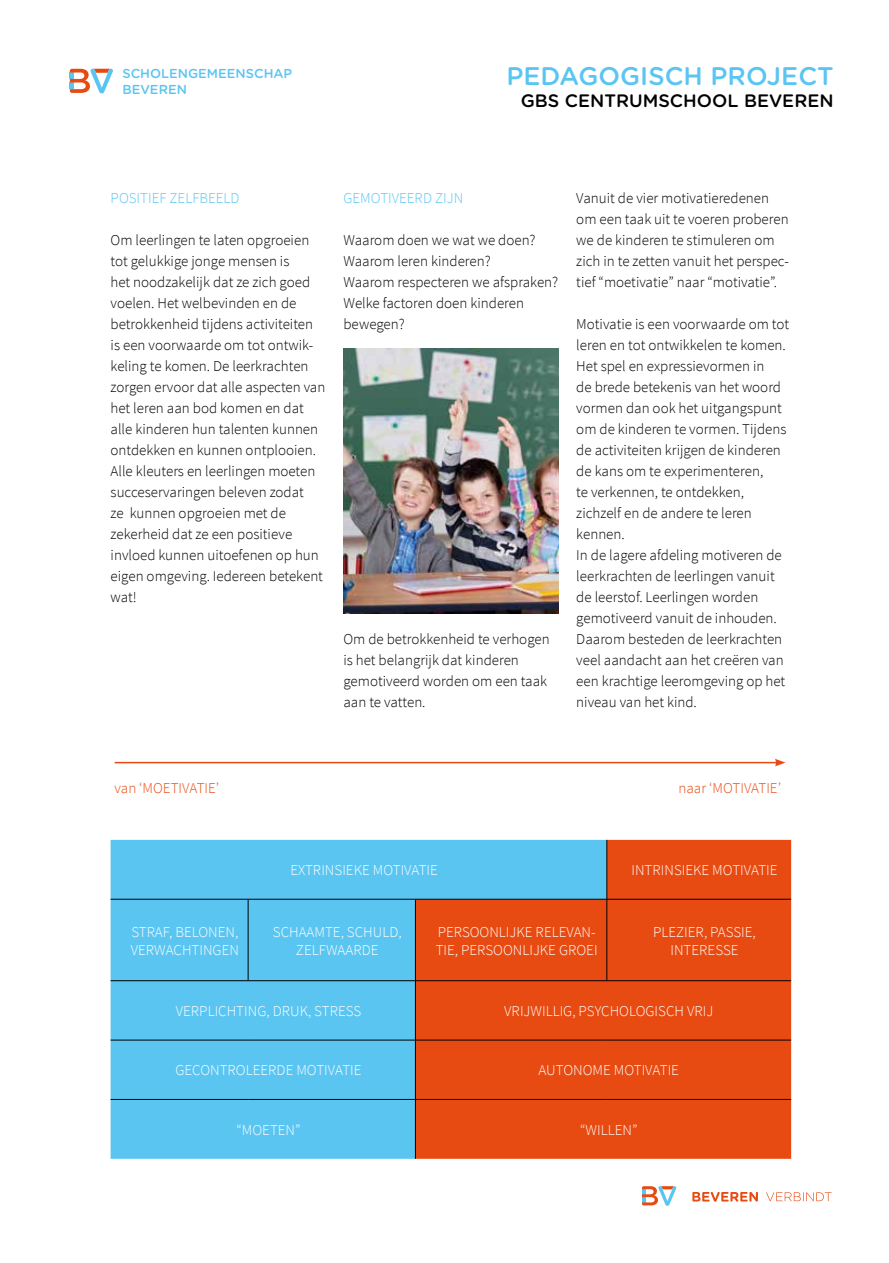
<style>
.page{position:relative;width:889px;height:1263px;background:#fff}
.page>*{position:absolute;margin:0;border:0;box-sizing:border-box;transform-origin:0 0}
.t1{font:500 25.5px "Gotham Rounded";color:#5bc5f2}
.t2{font:500 18px "Gotham Rounded";color:#000}
.t3{font:300 15px/21px "Source Sans Pro";color:#000}
.t4{font:300 15px/18px "Source Sans Pro";color:#fff}
.t5{font:300 15px "Source Sans Pro";color:#5bc5f2}
.t6{font:300 15px "Source Sans Pro";color:#e84b12}
.t7{font:500 12.9px/15.6px "Gotham Rounded";color:#5bc5f2}
</style>
<div class="page">
<svg style="left:692px;top:1192px;width:66px;height:10px"></svg>
<svg style="left:766px;top:1192px;width:65px;height:9px"></svg>
<svg style="left:642px;top:1186px;width:34px;height:20px"></svg>
<svg style="left:70px;top:69px;width:43px;height:24px"></svg>
<hr style="left:115px;top:762px;width:662px;height:1px;background:#e84b12">
<svg style="left:775px;top:759px;width:10px;height:7px"></svg>
<div style="left:111px;top:840px;width:304px;height:319px;background:#5bc5f2"></div>
<svg style="left:415px;top:840px;width:376px;height:319px;background:#d95627"></svg>
<hr style="left:606px;top:840px;width:1px;height:59px;background:#000">
<hr style="left:111px;top:899px;width:137px;height:1px;background:#000">
<hr style="left:248px;top:899px;width:167px;height:1px;background:#000">
<hr style="left:248px;top:899px;width:1px;height:81px;background:#000">
<hr style="left:415px;top:899px;width:192px;height:1px;background:#000">
<hr style="left:415px;top:899px;width:1px;height:81px;background:#000">
<hr style="left:607px;top:899px;width:184px;height:1px;background:#000">
<hr style="left:606px;top:899px;width:1px;height:81px;background:#000">
<hr style="left:111px;top:980px;width:137px;height:1px;background:#000">
<hr style="left:248px;top:980px;width:167px;height:1px;background:#000">
<hr style="left:415px;top:980px;width:192px;height:1px;background:#000">
<hr style="left:415px;top:981px;width:1px;height:59px;background:#000">
<hr style="left:607px;top:980px;width:184px;height:1px;background:#000">
<hr style="left:111px;top:1040px;width:137px;height:1px;background:#000">
<hr style="left:248px;top:1040px;width:167px;height:1px;background:#000">
<hr style="left:415px;top:1040px;width:192px;height:1px;background:#000">
<hr style="left:415px;top:1040px;width:1px;height:59px;background:#000">
<hr style="left:607px;top:1040px;width:184px;height:1px;background:#000">
<hr style="left:111px;top:1099px;width:137px;height:1px;background:#000">
<hr style="left:248px;top:1099px;width:167px;height:1px;background:#000">
<hr style="left:415px;top:1099px;width:192px;height:1px;background:#000">
<hr style="left:415px;top:1099px;width:1px;height:60px;background:#000">
<hr style="left:607px;top:1099px;width:184px;height:1px;background:#000">
<img style="left:343px;top:349px;width:215px;height:264px">
<p class="t7" style="left:122px;top:65px;width:171px">SCHOLENGEMEENSCHAP<br>BEVEREN</p>
<h1 class="t1" style="left:506px;top:58px;width:329px">PEDAGOGISCH PROJECT</h1>
<p class="t2" style="left:521px;top:87px;width:314px">GBS CENTRUMSCHOOL BEVEREN</p>
<p class="t5" style="left:111px;top:189px;width:131px">POSITIEF ZELFBEELD</p>
<p class="t3" style="left:111px;top:229px;width:216px">Om leerlingen te laten opgroeien tot gelukkige jonge mensen is<br>het noodzakelijk dat ze zich goed voelen. Het welbevinden en de betrokkenheid tijdens activiteiten is een voorwaarde om tot ontwik&shy;keling te komen. De leerkrachten zorgen ervoor dat alle aspecten van het leren aan bod komen en dat alle kinderen hun talenten kunnen ontdekken en kunnen ontplooien.<br>Alle kleuters en leerlingen moeten succeservaringen beleven zodat<br>ze kunnen opgroeien met de zekerheid dat ze een positieve invloed kunnen uitoefenen op hun eigen omgeving. Iedereen betekent wat!</p>
<p class="t5" style="left:343px;top:189px;width:121px">GEMOTIVEERD ZIJN</p>
<p class="t3" style="left:343px;top:229px;width:216px">Waarom doen we wat we doen?<br>Waarom leren kinderen?<br>Waarom respecteren we afspraken?<br>Welke factoren doen kinderen bewegen?</p>
<p class="t3" style="left:343px;top:628px;width:208px">Om de betrokkenheid te verhogen is het belangrijk dat kinderen gemotiveerd worden om een taak aan te vatten.</p>
<p class="t3" style="left:576px;top:187px;width:214px">Vanuit de vier motivatieredenen om een taak uit te voeren proberen we de kinderen te stimuleren om zich in te zetten vanuit het perspec&shy;tief “moetivatie” naar “motivatie”.</p>
<p class="t3" style="left:576px;top:313px;width:214px">Motivatie is een voorwaarde om tot leren en tot ontwikkelen te komen.<br>Het spel en expressievormen in<br>de brede betekenis van het woord vormen dan ook het uitgangspunt om de kinderen te vormen. Tijdens de activiteiten krijgen de kinderen de kans om te experimenteren,<br>te verkennen, te ontdekken, zichzelf en de andere te leren kennen.<br>In de lagere afdeling motiveren de leerkrachten de leerlingen vanuit de leerstof. Leerlingen worden gemotiveerd vanuit de inhouden.<br>Daarom besteden de leerkrachten veel aandacht aan het creëren van een krachtige leeromgeving op het niveau van het kind.</p>
<p class="t6" style="left:115px;top:779px;width:106px">van ‘MOETIVATIE’</p>
<p class="t6" style="left:678px;top:779px;width:104px">naar ‘MOTIVATIE’</p>
<p class="t4" style="left:290px;top:861px;width:149px">EXTRINSIEKE MOTIVATIE</p>
<p class="t4" style="left:631px;top:861px;width:147px">INTRINSIEKE MOTIVATIE</p>
<p class="t4" style="left:131px;top:923px;width:110px">STRAF, BELONEN,<br>VERWACHTINGEN</p>
<p class="t4" style="left:273px;top:923px;width:130px;text-align:center">SCHAAMTE, SCHULD,<br>ZELFWAARDE</p>
<p class="t4" style="left:436px;top:923px;width:163px">PERSOONLIJKE RELEVAN-<br>TIE, PERSOONLIJKE GROEI</p>
<p class="t4" style="left:653px;top:923px;width:104px;text-align:center">PLEZIER, PASSIE,<br>INTERESSE</p>
<p class="t4" style="left:176px;top:1002px;width:187px">VERPLICHTING, DRUK, STRESS</p>
<p class="t4" style="left:504px;top:1002px;width:211px">VRIJWILLIG, PSYCHOLOGISCH VRIJ</p>
<p class="t4" style="left:175px;top:1061px;width:188px">GECONTROLEERDE MOTIVATIE</p>
<p class="t4" style="left:538px;top:1061px;width:142px">AUTONOME MOTIVATIE</p>
<p class="t4" style="left:236px;top:1121px;width:66px">“MOETEN”</p>
<p class="t4" style="left:580px;top:1121px;width:59px">“WILLEN”</p>
</div>
